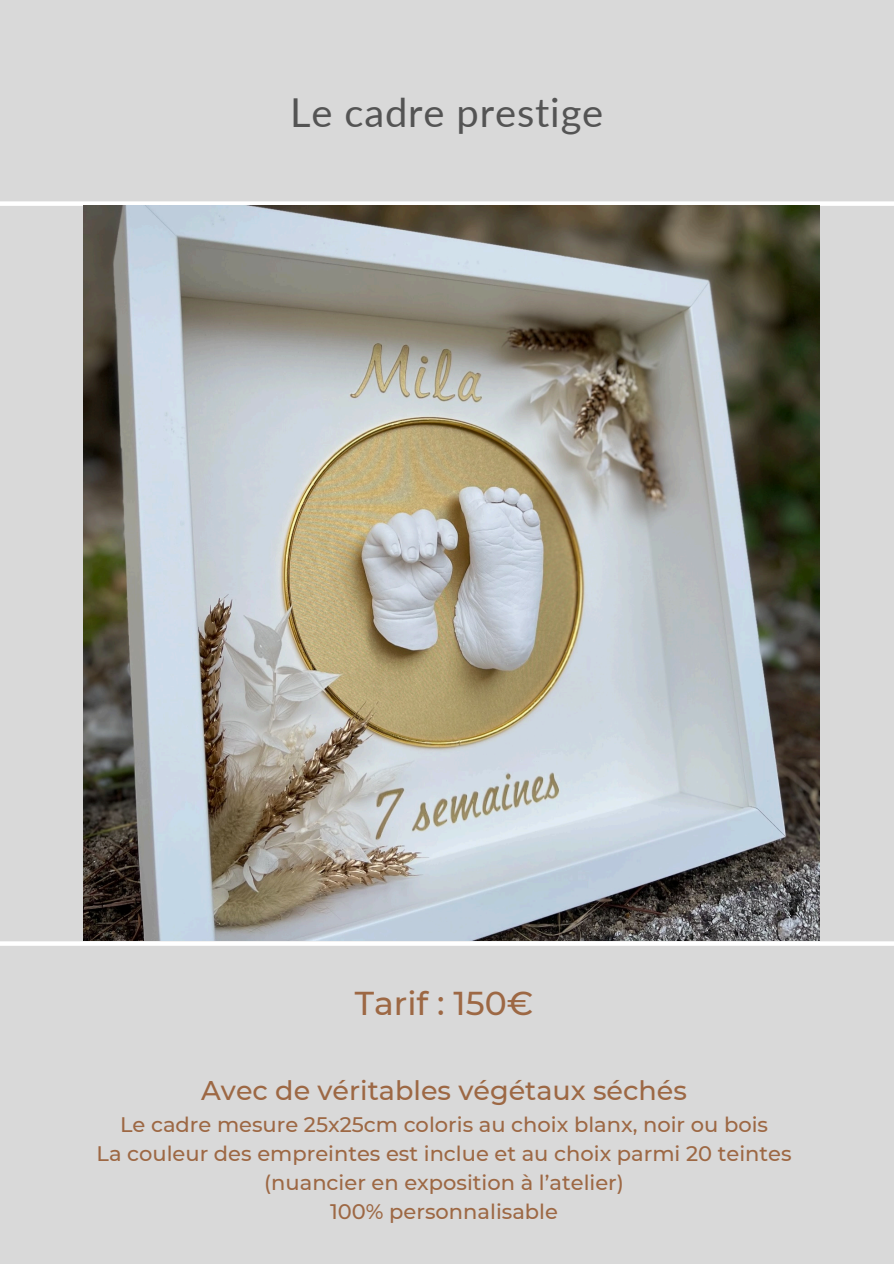
<style>
.page{position:relative;width:894px;height:1264px;background:#fff}
.page>*{position:absolute;margin:0;border:0;box-sizing:border-box;transform-origin:0 0}
.t1{font:39.9px "Lato";letter-spacing:.02em;color:#545454}
.t2{font:500 33px "Montserrat";color:#9d6844}
.t3{font:500 27px "Montserrat";color:#9d6844}
.t4{font:500 21px/29.2px "Montserrat";color:#9d6844;text-align:center}
</style>
<div class="page">
<div style="left:0;top:0;width:893px;height:1263px;background:#d9d9d9"></div>
<div style="left:0;top:201px;width:893px;height:5px;background:#fff"></div>
<img style="left:84px;top:206px;width:734px;height:734px">
<svg style="left:0;top:941px;width:893px;height:4px;background:#fbfbfb"></svg>
<p class="t1" style="left:290px;top:88px;width:314px">Le cadre prestige</p>
<h2 class="t2" style="left:354px;top:982px;width:180px">Tarif : 150€</h2>
<p class="t3" style="left:201px;top:1073px;width:487px">Avec de véritables végétaux séchés</p>
<p class="t4" style="left:120px;top:1109px;width:649px">Le cadre mesure 25x25cm coloris au choix blanx, noir ou bois</p>
<p class="t4" style="left:96px;top:1138px;width:696px">La couleur des empreintes est inclue et au choix parmi 20 teintes (nuancier en exposition à l’atelier)</p>
<p class="t4" style="left:330px;top:1197px;width:229px">100% personnalisable</p>
</div>
